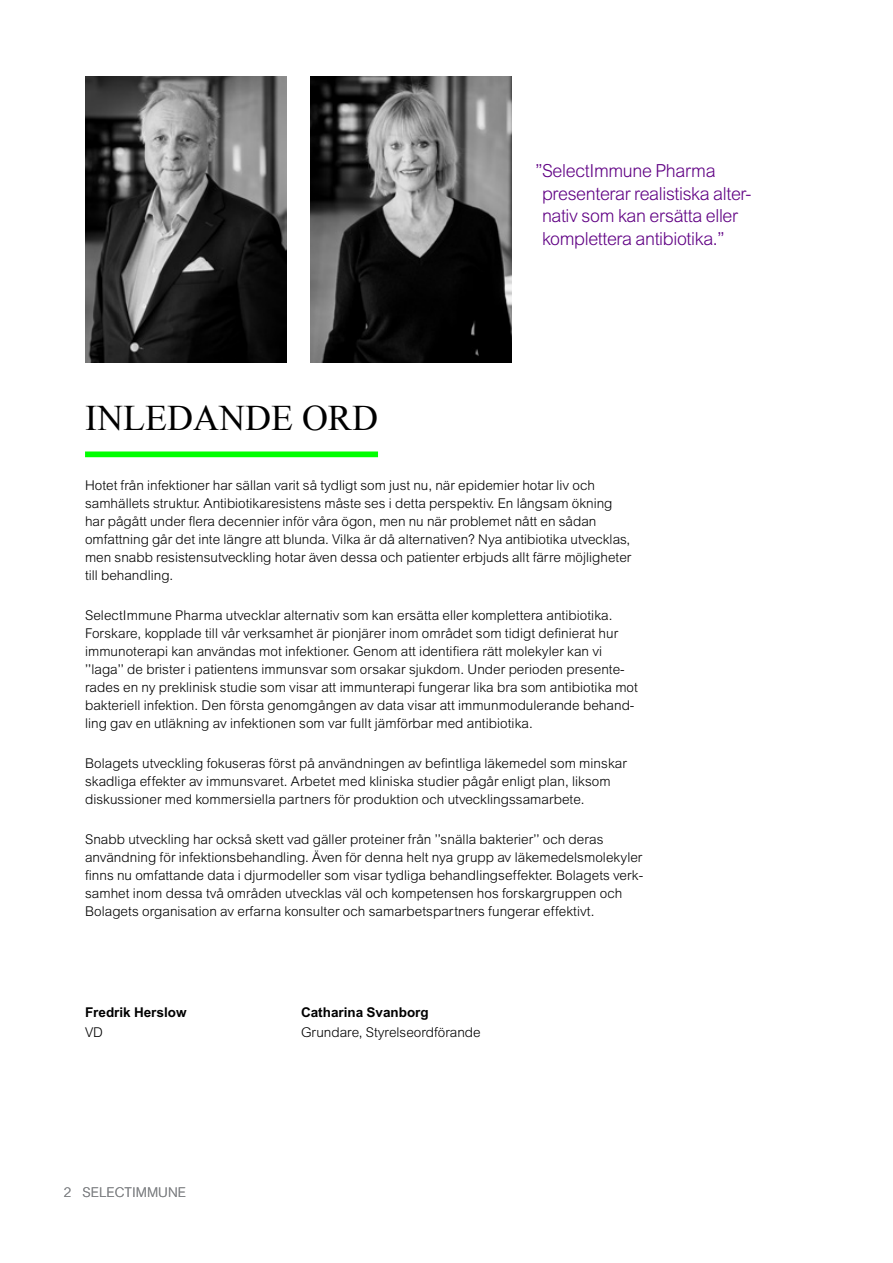
<style>
.page{position:relative;width:893px;height:1263px;background:#fff}
.page>*{position:absolute;margin:0;border:0;box-sizing:border-box;transform-origin:0 0}
.t1{font:36px "Times New Roman";color:#000}
.t2{font:300 18px/22.5px "Arial MT Std";letter-spacing:-.02em;color:#600084}
.t3{font:300 13.5px/18px "Arial MT Std";letter-spacing:.005em;color:#000}
.t4{font:700 13.5px "Arial MT Std";color:#000}
.t5{font:300 13.5px "Arial MT Std";color:#808285}
</style>
<div class="page">
<img style="left:310px;top:77px;width:202px;height:285px">
<img style="left:85px;top:77px;width:201px;height:285px">
<div style="left:85px;top:451px;width:293px;height:6px;background:#0f0"></div>
<h1 class="t1" style="left:85px;top:394px;width:294px">INLEDANDE ORD</h1>
<h2 class="t2" style="left:542px;top:160px;width:211px;text-indent:-7px">”SelectImmune Pharma presenterar realistiska alter&shy;nativ som kan ersätta eller komplettera antibiotika.”</h2>
<p class="t3" style="left:85px;top:476px;width:548px">Hotet från infektioner har sällan varit så tydligt som just nu, när epidemier hotar liv och samhällets struktur. Antibiotikaresistens måste ses i detta perspektiv. En långsam ökning har pågått under flera decennier inför våra ögon, men nu när problemet nått en sådan omfattning går det inte längre att blunda. Vilka är då alternativen? Nya antibiotika utvecklas, men snabb resistensutveckling hotar även dessa och patienter erbjuds allt färre möjligheter till behandling.</p>
<p class="t3" style="left:85px;top:606px;width:554px">SelectImmune Pharma utvecklar alternativ som kan ersätta eller komplettera antibiotika.<br>Forskare, kopplade till vår verksamhet är pionjärer inom området som tidigt definierat hur immunoterapi kan användas mot infektioner. Genom att identifiera rätt molekyler kan vi ’’laga’’ de brister i patientens immunsvar som orsakar sjukdom. Under perioden presente&shy;rades en ny preklinisk studie som visar att immunterapi fungerar lika bra som antibiotika mot bakteriell infektion. Den första genomgången av data visar att immunmodulerande behand&shy;ling gav en utläkning av infektionen som var fullt jämförbar med antibiotika.</p>
<p class="t3" style="left:85px;top:754px;width:543px">Bolagets utveckling fokuseras först på användningen av befintliga läkemedel som minskar skadliga effekter av immunsvaret. Arbetet med kliniska studier pågår enligt plan, liksom diskussioner med kommersiella partners för produktion och utvecklingssamarbete.</p>
<p class="t3" style="left:85px;top:831px;width:560px">Snabb utveckling har också skett vad gäller proteiner från ’’snälla bakterier’’ och deras användning för infektionsbehandling. Även för denna helt nya grupp av läkemedelsmolekyler finns nu omfattande data i djurmodeller som visar tydliga behandlingseffekter. Bolagets verk&shy;samhet inom dessa två områden utvecklas väl och kompetensen hos forskargruppen och Bolagets organisation av erfarna konsulter och samarbetspartners fungerar effektivt.</p>
<p class="t4" style="left:85px;top:1004px;width:103px">Fredrik Herslow</p>
<p class="t4" style="left:301px;top:1004px;width:129px">Catharina Svanborg</p>
<p class="t3" style="left:85px;top:1023px;width:19px">VD</p>
<p class="t3" style="left:301px;top:1023px;width:181px">Grundare, Styrelseordförande</p>
<p class="t5" style="left:64px;top:1185px;width:124px">2 SELECTIMMUNE</p>
</div>
